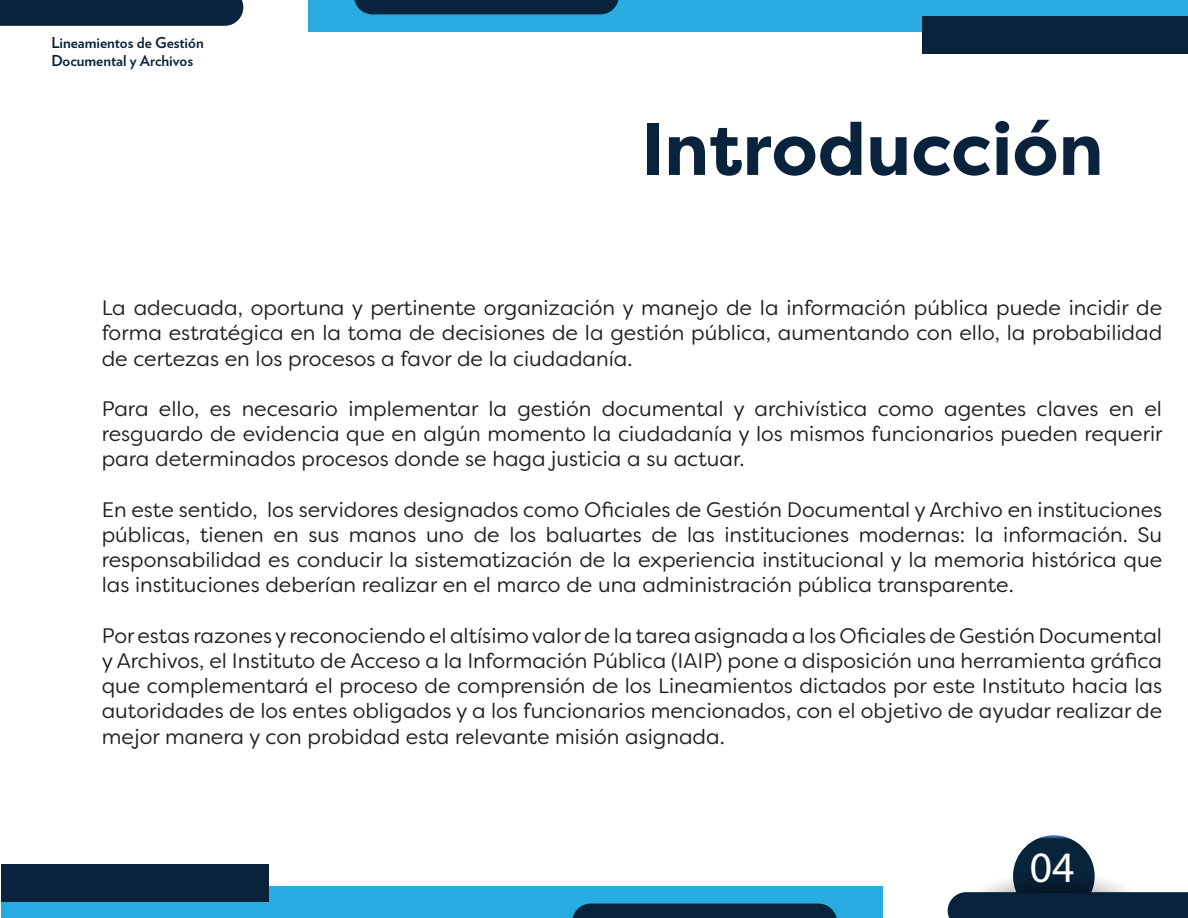
<style>
.page{position:relative;width:1188px;height:918px;background:#fff}
.page>*{position:absolute;margin:0;border:0;box-sizing:border-box;transform-origin:0 0}
.t1{font:700 73.5px "Filson Pro";color:#08233b}
.t2{font:43.5px "Myriad Pro";color:#fff}
.t3{font:21px/25.2px "Filson Soft";color:#231f20;text-align:justify}
.t4{font:700 15px/18px "Verlag";color:#08233b}
</style>
<div class="page">
<div style="left:1px;top:887px;width:881px;height:31px;background:#28abe1"></div>
<div style="left:1px;top:864px;width:267px;height:38px;background:#08233b"></div>
<div style="left:572px;top:904px;width:265px;height:14px;background:#08233b"></div>
<div style="left:309px;top:0;width:879px;height:31px;background:#28abe1"></div>
<div style="left:923px;top:16px;width:265px;height:38px;background:#08233b"></div>
<div style="left:354px;top:0;width:265px;height:14px;background:#08233b"></div>
<div style="left:1px;top:0;width:242px;height:26px;background:#08233b"></div>
<svg style="left:948px;top:835px;width:240px;height:83px"></svg>
<p class="t4" style="left:51px;top:32px;width:154px">Lineamientos de Gestión<br>Documental y Archivos</p>
<h1 class="t1" style="left:641px;top:103px;width:464px">Introducción</h1>
<p class="t3" style="left:102px;top:295px;width:1062px">La adecuada, oportuna y pertinente organización y manejo de la información pública puede incidir de forma estratégica en la toma de decisiones de la gestión pública, aumentando con ello, la probabilidad de certezas en los procesos a favor de la ciudadanía.</p>
<p class="t3" style="left:102px;top:396px;width:1062px">Para ello, es necesario implementar la gestión documental y archivística como agentes claves en el resguardo de evidencia que en algún momento la ciudadanía y los mismos funcionarios pueden requerir para determinados procesos donde se haga justicia a su actuar.</p>
<p class="t3" style="left:102px;top:497px;width:1062px">En este sentido, los servidores designados como Oficiales de Gestión Documental y Archivo en instituciones públicas, tienen en sus manos uno de los baluartes de las instituciones modernas: la información. Su responsabilidad es conducir la sistematización de la experiencia institucional y la memoria histórica que las instituciones deberían realizar en el marco de una administración pública transparente.</p>
<p class="t3" style="left:102px;top:623px;width:1062px">Por estas razones y reconociendo el altísimo valor de la tarea asignada a los Oficiales de Gestión Documental y Archivos, el Instituto de Acceso a la Información Pública (IAIP) pone a disposición una herramienta gráfica que complementará el proceso de comprensión de los Lineamientos dictados por este Instituto hacia las autoridades de los entes obligados y a los funcionarios mencionados, con el objetivo de ayudar realizar de mejor manera y con probidad esta relevante misión asignada.</p>
<h2 class="t2" style="left:1030px;top:840px;width:46px">04</h2>
</div>
